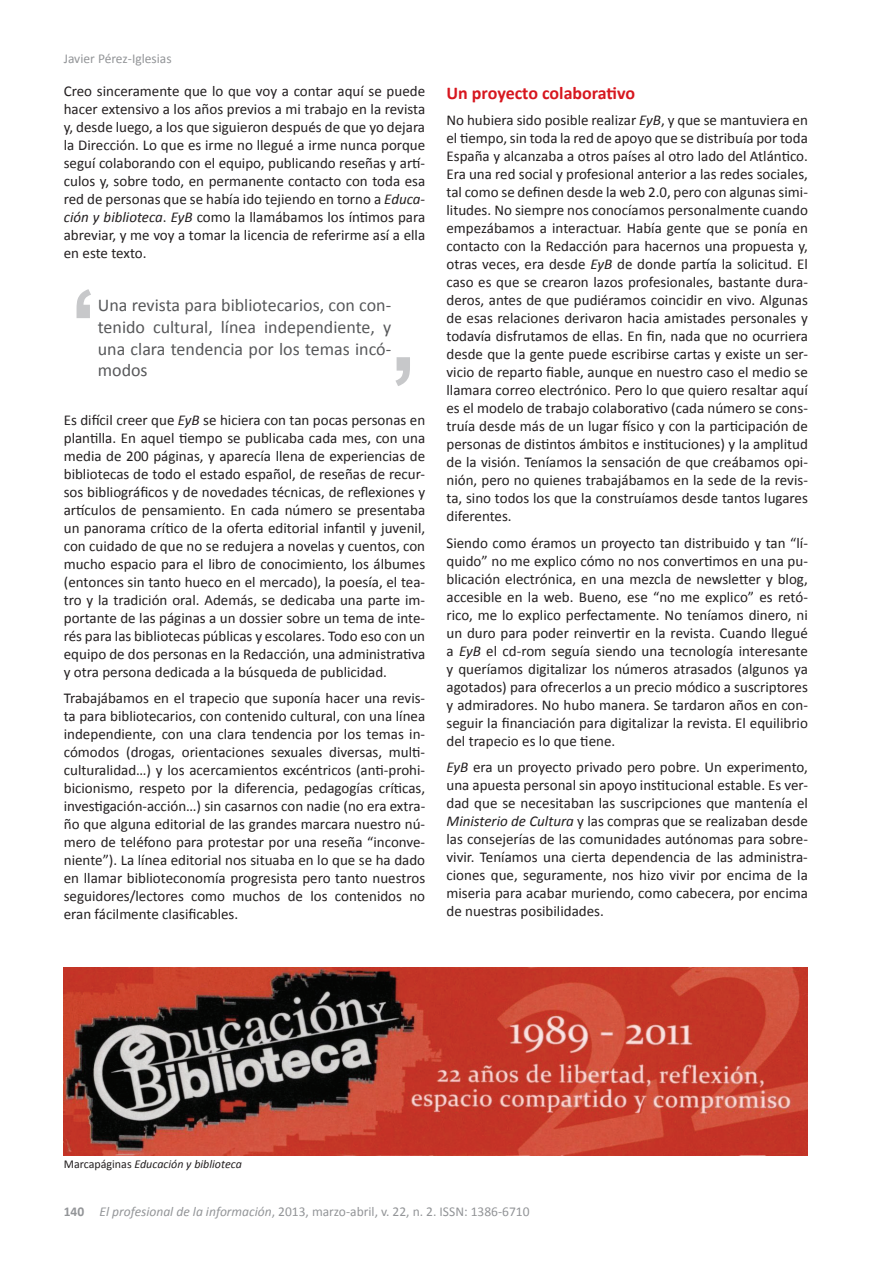
<style>
.page{position:relative;width:893px;height:1263px;background:#fff}
.page>*{position:absolute;margin:0;border:0;box-sizing:border-box;transform-origin:0 0}
.t1{font:18px/21.6px "Calibri";color:#57585a;text-align:justify}
.t2{font:700 18px "Calibri";color:#d7171f}
.t3{font:15px/18px "Calibri";color:#231f20;text-align:justify}
.t4{font:13.5px "Calibri";color:#939598}
.t5{font:italic 12px "Calibri";color:#231f20}
.s1{font-style:italic}
.s2{font-style:normal}
.s3{font-weight:700}
</style>
<div class="page">
<svg style="left:395px;top:357px;width:15px;height:29px"></svg>
<svg style="left:77px;top:289px;width:14px;height:29px"></svg>
<img style="left:64px;top:967px;width:744px;height:188px">
<p class="t4" style="left:64px;top:50px;width:109px">Javier Pérez-Iglesias</p>
<p class="t3" style="left:64px;top:82px;width:363px">Creo sinceramente que lo que voy a contar aquí se puede hacer extensivo a los años previos a mi trabajo en la revista y, desde luego, a los que siguieron después de que yo dejara la Dirección. Lo que es irme no llegué a irme nunca porque seguí colaborando con el equipo, publicando reseñas y artí&shy;culos y, sobre todo, en permanente contacto con toda esa red de personas que se había ido tejiendo en torno a <span class="s1">Educa&shy;ción y biblioteca</span>. <span class="s1">EyB</span> como la llamábamos los íntimos para abreviar, y me voy a tomar la licencia de referirme así a ella en este texto.</p>
<p class="t1" style="left:98px;top:295px;width:295px">Una revista para bibliotecarios, con con&shy;tenido cultural, línea independiente, y una clara tendencia por los temas incó&shy;modos</p>
<p class="t3" style="left:64px;top:411px;width:363px">Es difícil creer que <span class="s1">EyB</span> se hiciera con tan pocas personas en plantilla. En aquel tiempo se publicaba cada mes, con una media de 200 páginas, y aparecía llena de experiencias de bibliotecas de todo el estado español, de reseñas de recur&shy;sos bibliográficos y de novedades técnicas, de reflexiones y artículos de pensamiento. En cada número se presentaba un panorama crítico de la oferta editorial infantil y juvenil, con cuidado de que no se redujera a novelas y cuentos, con mucho espacio para el libro de conocimiento, los álbumes (entonces sin tanto hueco en el mercado), la poesía, el tea&shy;tro y la tradición oral. Además, se dedicaba una parte im&shy;portante de las páginas a un dossier sobre un tema de inte&shy;rés para las bibliotecas públicas y escolares. Todo eso con un equipo de dos personas en la Redacción, una administrativa y otra persona dedicada a la búsqueda de publicidad.</p>
<p class="t3" style="left:64px;top:689px;width:363px">Trabajábamos en el trapecio que suponía hacer una revis&shy;ta para bibliotecarios, con contenido cultural, con una línea independiente, con una clara tendencia por los temas in&shy;cómodos (drogas, orientaciones sexuales diversas, multi&shy;culturalidad…) y los acercamientos excéntricos (anti-prohi&shy;bicionismo, respeto por la diferencia, pedagogías críticas, investigación-acción…) sin casarnos con nadie (no era extra&shy;ño que alguna editorial de las grandes marcara nuestro nú&shy;mero de teléfono para protestar por una reseña “inconve&shy;niente”). La línea editorial nos situaba en lo que se ha dado en llamar biblioteconomía progresista pero tanto nuestros seguidores/lectores como muchos de los contenidos no eran fácilmente clasificables.</p>
<p class="t2" style="left:446px;top:81px;width:190px">Un proyecto colaborativo</p>
<p class="t3" style="left:446px;top:111px;width:363px">No hubiera sido posible realizar <span class="s1">EyB</span>, y que se mantuviera en el tiempo, sin toda la red de apoyo que se distribuía por toda España y alcanzaba a otros países al otro lado del Atlántico.<br>Era una red social y profesional anterior a las redes sociales, tal como se definen desde la web 2.0, pero con algunas simi&shy;litudes. No siempre nos conocíamos personalmente cuando empezábamos a interactuar. Había gente que se ponía en contacto con la Redacción para hacernos una propuesta y, otras veces, era desde <span class="s1">EyB</span> de donde partía la solicitud. El caso es que se crearon lazos profesionales, bastante dura&shy;deros, antes de que pudiéramos coincidir en vivo. Algunas de esas relaciones derivaron hacia amistades personales y todavía disfrutamos de ellas. En fin, nada que no ocurriera desde que la gente puede escribirse cartas y existe un ser&shy;vicio de reparto fiable, aunque en nuestro caso el medio se llamara correo electrónico. Pero lo que quiero resaltar aquí es el modelo de trabajo colaborativo (cada número se cons&shy;truía desde más de un lugar físico y con la participación de personas de distintos ámbitos e instituciones) y la amplitud de la visión. Teníamos la sensación de que creábamos opi&shy;nión, pero no quienes trabajábamos en la sede de la revis&shy;ta, sino todos los que la construíamos desde tantos lugares diferentes.</p>
<p class="t3" style="left:446px;top:534px;width:363px">Siendo como éramos un proyecto tan distribuido y tan “lí&shy;quido” no me explico cómo no nos convertimos en una pu&shy;blicación electrónica, en una mezcla de newsletter y blog, accesible en la web. Bueno, ese “no me explico” es retó&shy;rico, me lo explico perfectamente. No teníamos dinero, ni un duro para poder reinvertir en la revista. Cuando llegué a <span class="s1">EyB</span> el cd-rom seguía siendo una tecnología interesante y queríamos digitalizar los números atrasados (algunos ya agotados) para ofrecerlos a un precio módico a suscriptores y admiradores. No hubo manera. Se tardaron años en con&shy;seguir la financiación para digitalizar la revista. El equilibrio del trapecio es lo que tiene.</p>
<p class="t3" style="left:446px;top:758px;width:363px"><span class="s1">EyB</span> era un proyecto privado pero pobre. Un experimento, una apuesta personal sin apoyo institucional estable. Es ver&shy;dad que se necesitaban las suscripciones que mantenía el <span class="s1">Ministerio de Cultura</span> y las compras que se realizaban desde las consejerías de las comunidades autónomas para sobre&shy;vivir. Teníamos una cierta dependencia de las administra&shy;ciones que, seguramente, nos hizo vivir por encima de la miseria para acabar muriendo, como cabecera, por encima de nuestras posibilidades.</p>
<p class="t5" style="left:64px;top:1155px;width:180px"><span class="s2">Marcapáginas</span> Educación y biblioteca</p>
<p class="t4" style="left:64px;top:1203px;width:467px"><span class="s3">140</span> <span class="s1">El profesional de la información</span>, 2013, marzo-abril, v. 22, n. 2. ISSN: 1386-6710</p>
</div>
